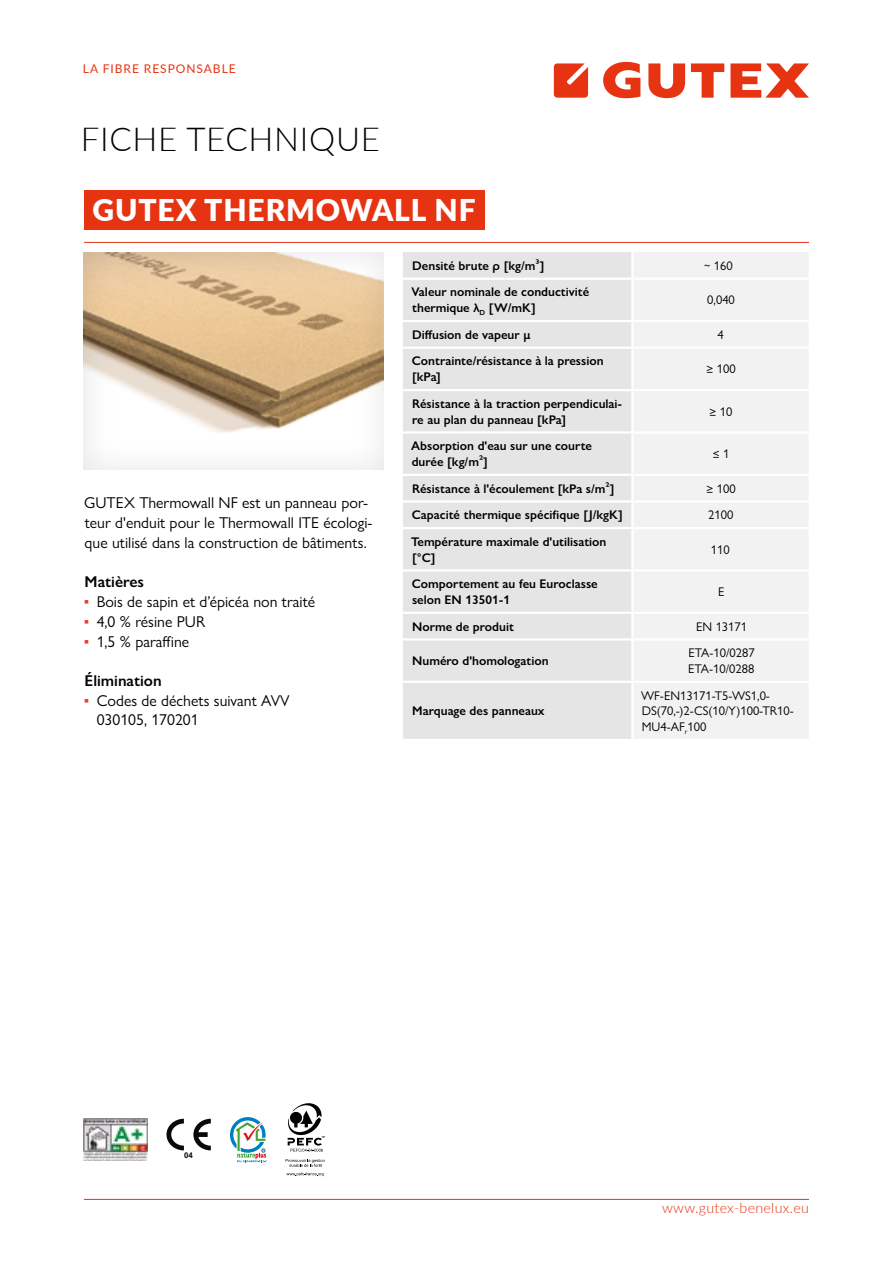
<style>
.page{position:relative;width:893px;height:1263px;background:#fff}
.page>*{position:absolute;margin:0;border:0;box-sizing:border-box;transform-origin:0 0}
.t1{font:300 33px "Lato";letter-spacing:.02em;color:#000}
.t2{font:900 30px "Lato";letter-spacing:.03em;color:#fff}
.t3{font:15.75px/19.6px "Gill Sans Nova";color:#000}
.t4{font:600 15.75px "Gill Sans Nova";color:#000}
.t5{font:300 14.25px "Lato";letter-spacing:.02em;color:#e63312}
.t6{font:600 12.6px/15.8px "Gill Sans Nova";color:#000}
.t7{font:12.6px/15.8px "Gill Sans Nova";color:#000}
.t8{font:12px "Lato";letter-spacing:.08em;color:#e63312}
.t9{font:700 7.95px "Arial";color:#090909}
.s1{color:#e8412c}
</style>
<div class="page">
<svg style="left:83px;top:241px;width:313px;height:229px"></svg>
<img style="left:84px;top:1118px;width:63px;height:43px">
<svg style="left:166px;top:1119px;width:45px;height:31px"></svg>
<div style="left:230px;top:1117px;width:36px;height:36px;border:3px solid #007ec2;border-radius:50%"></div>
<svg style="left:234px;top:1121px;width:32px;height:42px"></svg>
<svg style="left:287px;top:1103px;width:38px;height:49px"></svg>
<svg style="left:286px;top:1159px;width:39px;height:17px"></svg>
<div style="left:403px;top:252px;width:228px;height:487px;background:#e5e5e5"></div>
<div style="left:634px;top:252px;width:174px;height:487px;background:#f2f2f2"></div>
<hr style="left:403px;top:278px;width:229px;height:2px;background:#fff">
<hr style="left:632px;top:278px;width:179px;height:2px;background:#fff">
<hr style="left:403px;top:320px;width:229px;height:2px;background:#fff">
<hr style="left:632px;top:320px;width:179px;height:2px;background:#fff">
<hr style="left:403px;top:347px;width:229px;height:2px;background:#fff">
<hr style="left:632px;top:347px;width:179px;height:2px;background:#fff">
<hr style="left:403px;top:389px;width:229px;height:2px;background:#fff">
<hr style="left:632px;top:389px;width:179px;height:2px;background:#fff">
<hr style="left:403px;top:431px;width:229px;height:3px;background:#fff">
<hr style="left:632px;top:431px;width:179px;height:3px;background:#fff">
<hr style="left:403px;top:474px;width:229px;height:2px;background:#fff">
<hr style="left:632px;top:474px;width:179px;height:2px;background:#fff">
<hr style="left:403px;top:500px;width:229px;height:3px;background:#fff">
<hr style="left:632px;top:500px;width:179px;height:3px;background:#fff">
<hr style="left:403px;top:527px;width:229px;height:2px;background:#fff">
<hr style="left:632px;top:527px;width:179px;height:2px;background:#fff">
<hr style="left:403px;top:569px;width:229px;height:3px;background:#fff">
<hr style="left:632px;top:569px;width:179px;height:3px;background:#fff">
<hr style="left:403px;top:612px;width:229px;height:2px;background:#fff">
<hr style="left:632px;top:612px;width:179px;height:2px;background:#fff">
<hr style="left:403px;top:638px;width:229px;height:2px;background:#fff">
<hr style="left:632px;top:638px;width:179px;height:2px;background:#fff">
<hr style="left:403px;top:681px;width:229px;height:2px;background:#fff">
<hr style="left:632px;top:681px;width:179px;height:2px;background:#fff">
<div style="left:84px;top:191px;width:401px;height:39px;background:#e63312"></div>
<svg style="left:554px;top:63px;width:34px;height:35px"></svg>
<svg style="left:730px;top:63px;width:79px;height:35px"></svg>
<svg style="left:691px;top:63px;width:33px;height:35px"></svg>
<svg style="left:648px;top:63px;width:37px;height:35px"></svg>
<svg style="left:603px;top:62px;width:37px;height:36px"></svg>
<hr style="left:84px;top:242px;width:725px;height:1px;background:#e63312">
<hr style="left:84px;top:1199px;width:725px;height:1px;background:#e63312">
<p class="t8" style="left:83px;top:60px;width:154px">LA FIBRE RESPONSABLE</p>
<h1 class="t1" style="left:81px;top:116px;width:301px">FICHE TECHNIQUE</h1>
<h2 class="t2" style="left:92px;top:188px;width:385px">GUTEX THERMOWALL NF</h2>
<p class="t3" style="left:84px;top:493px;width:290px">GUTEX Thermowall NF est un panneau por&shy;teur d'enduit pour le Thermowall ITE écologi&shy;que utilisé dans la construction de bâtiments.</p>
<p class="t4" style="left:85px;top:572px;width:61px">Matières</p>
<p class="t3" style="left:84px;top:592px;width:233px"><span class="s1">▪</span> Bois de sapin et d’épicéa non traité</p>
<p class="t3" style="left:84px;top:611px;width:123px"><span class="s1">▪</span> 4,0 % résine PUR</p>
<p class="t3" style="left:84px;top:631px;width:107px"><span class="s1">▪</span> 1,5 % paraffine</p>
<p class="t4" style="left:85px;top:671px;width:79px">Élimination</p>
<p class="t3" style="left:97px;top:690px;width:194px;text-indent:-13px"><span class="s1">▪</span> Codes de déchets suivant AVV<br>030105, 170201</p>
<p class="t6" style="left:412px;top:258px;width:134px">Densité brute ρ [kg/m³]</p>
<p class="t7" style="left:704px;top:257px;width:30px">~ 160</p>
<p class="t6" style="left:411px;top:284px;width:179px">Valeur nominale de conductivité thermique λ<sub>D</sub> [W/mK]</p>
<p class="t7" style="left:707px;top:292px;width:29px">0,040</p>
<p class="t6" style="left:412px;top:326px;width:120px">Diffusion de vapeur µ</p>
<p class="t7" style="left:718px;top:326px;width:8px">4</p>
<p class="t6" style="left:412px;top:353px;width:193px">Contrainte/résistance à la pression [kPa]</p>
<p class="t7" style="left:706px;top:361px;width:31px">≥ 100</p>
<p class="t6" style="left:412px;top:395px;width:212px">Résistance à la traction perpendiculai&shy;re au plan du panneau [kPa]</p>
<p class="t7" style="left:710px;top:403px;width:24px">≥ 10</p>
<p class="t6" style="left:411px;top:438px;width:182px">Absorption d'eau sur une courte durée [kg/m²]</p>
<p class="t7" style="left:713px;top:446px;width:18px">≤ 1</p>
<p class="t6" style="left:412px;top:480px;width:204px">Résistance à l'écoulement [kPa s/m²]</p>
<p class="t7" style="left:706px;top:480px;width:31px">≥ 100</p>
<p class="t6" style="left:412px;top:507px;width:212px">Capacité thermique spécifique [J/kgK]</p>
<p class="t7" style="left:708px;top:507px;width:27px">2100</p>
<p class="t6" style="left:411px;top:533px;width:197px">Température maximale d'utilisation [°C]</p>
<p class="t7" style="left:711px;top:541px;width:20px">110</p>
<p class="t6" style="left:412px;top:576px;width:187px">Comportement au feu Euroclasse selon EN 13501-1</p>
<p class="t7" style="left:718px;top:584px;width:8px">E</p>
<p class="t6" style="left:412px;top:618px;width:103px">Norme de produit</p>
<p class="t7" style="left:696px;top:618px;width:53px">EN 13171</p>
<p class="t6" style="left:412px;top:653px;width:138px">Numéro d'homologation</p>
<p class="t7" style="left:688px;top:645px;width:68px">ETA-10/0287<br>ETA-10/0288</p>
<p class="t6" style="left:412px;top:703px;width:134px">Marquage des panneaux</p>
<p class="t7" style="left:641px;top:687px;width:154px">WF-EN13171-T5-WS1,0-<br>DS(70,-)2-CS(10/Y)100-TR10-<br>MU4-AF<sub>r</sub>100</p>
<p class="t9" style="left:184px;top:1149px;width:10px">04</p>
<p class="t5" style="left:662px;top:1198px;width:148px">www.gutex-benelux.eu</p>
</div>
